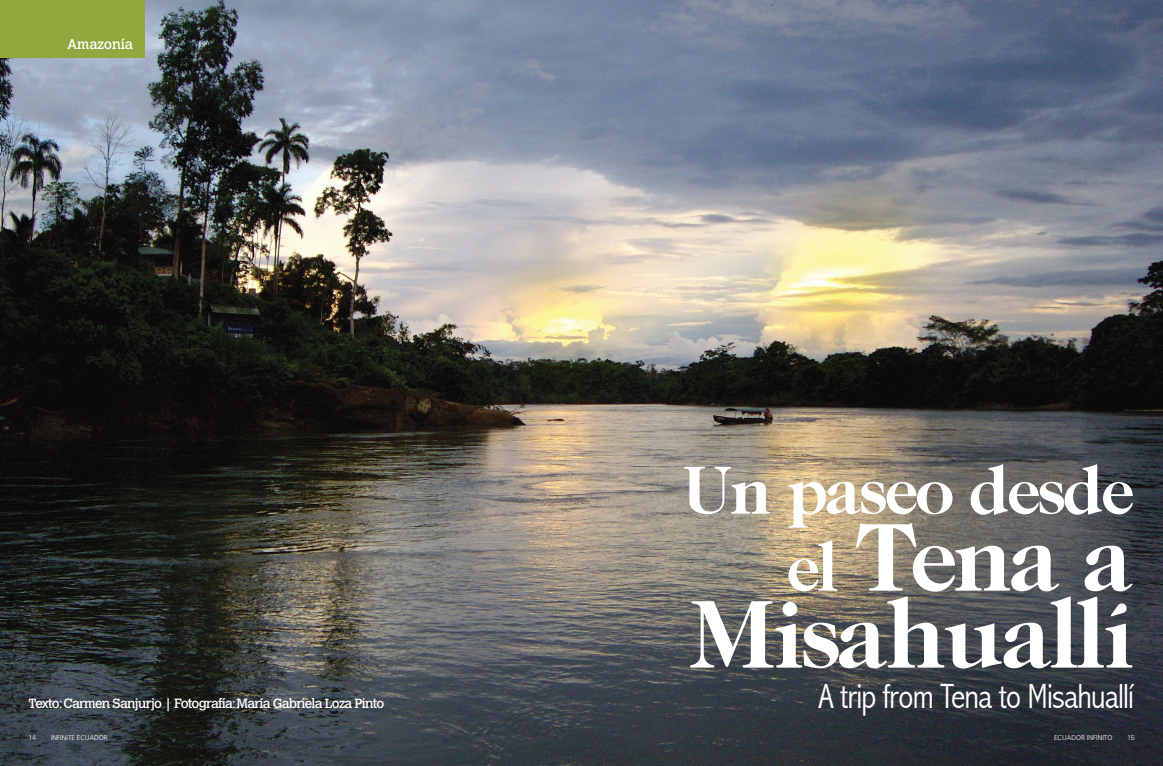
<style>
.page{position:relative;width:1163px;height:766px;background:#fff}
.page>*{position:absolute;margin:0;border:0;box-sizing:border-box;transform-origin:0 0}
.t1{font:700 86.1px/76.9px "Caslon";letter-spacing:-.06em;color:#fff;text-align:right}
.t2{font:700 60.9px "Caslon";letter-spacing:-.06em;color:#fff}
.t3{font:300 condensed 35px "Abadi";letter-spacing:-.025em;color:#fff}
.t4{font:14px "Calvert";letter-spacing:-.01em;color:#fff}
.t5{font:13.3px "Calvert";letter-spacing:-.055em;color:#fff}
.t6{font:300 7px "Frutiger";letter-spacing:-.005em;color:#fff}
.t7{font:300 7px "Zurich BT";color:#fff}
.s1{font-size:60.9px}
</style>
<div class="page">
<img style="left:0;top:0;width:1162px;height:765px">
<div style="left:0;top:0;width:145px;height:57px;background:#90a83d"></div>
<p class="t4" style="left:67px;top:36px;width:67px">Amazonía</p>
<p class="t5" style="left:28px;top:695px;width:357px">Texto: Carmen Sanjurjo | Fotografía: María Gabriela Loza Pinto</p>
<h2 class="t2" style="left:681px;top:449px;width:454px">Un paseo desde</h2>
<h1 class="t1" style="left:687px;top:520px;width:449px"><span class="s1">el</span> Tena a<br>Misahuallí</h1>
<h3 class="t3" style="left:818px;top:676px;width:317px">A trip from Tena to Misahuallí</h3>
<p class="t7" style="left:28px;top:733px;width:9px">14</p>
<p class="t6" style="left:51px;top:733px;width:58px">INFINITE ECUADOR</p>
<p class="t6" style="left:1053px;top:733px;width:60px">ECUADOR INFINITO</p>
<p class="t7" style="left:1126px;top:733px;width:9px">15</p>
</div>
